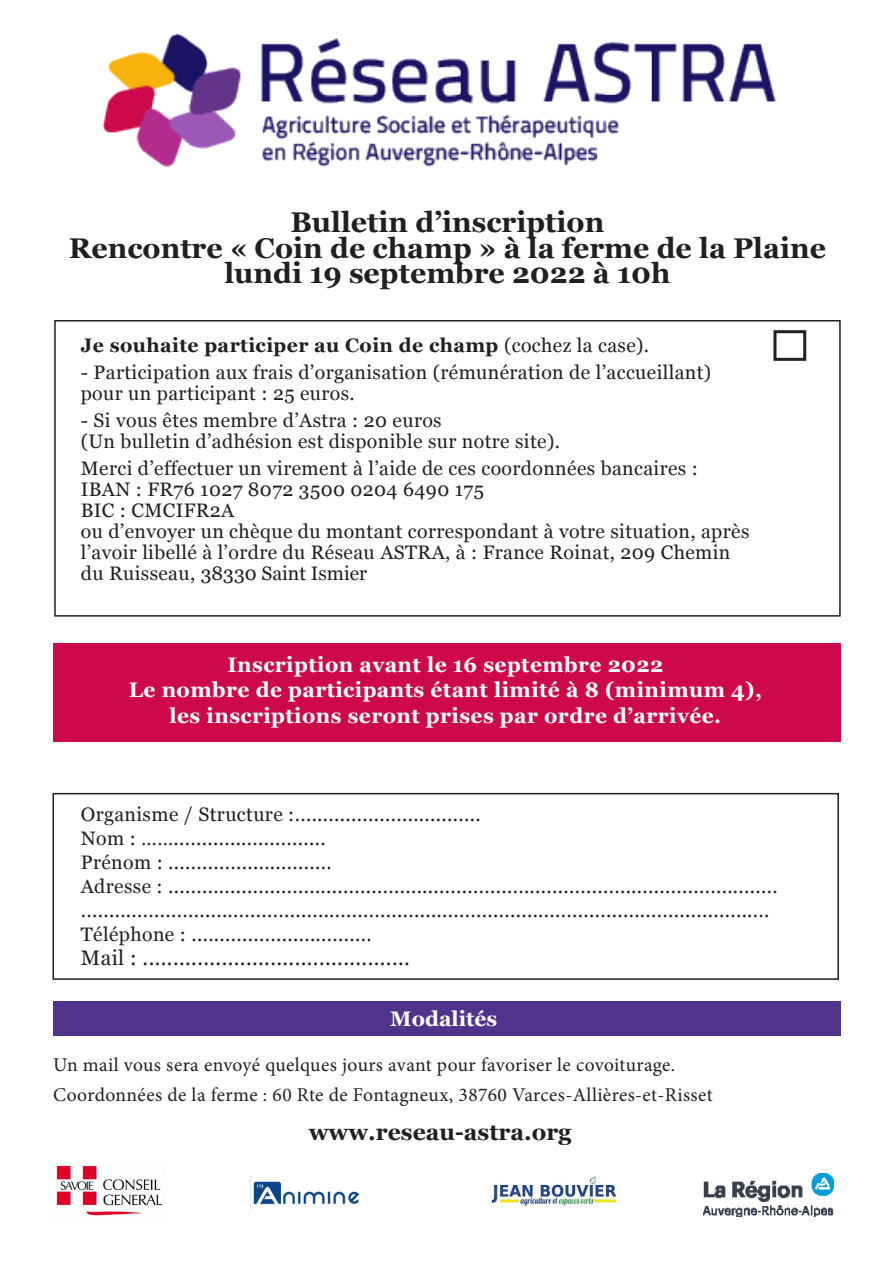
<style>
.page{position:relative;width:893px;height:1263px;background:#fff}
.page>*{position:absolute;margin:0;border:0;box-sizing:border-box;transform-origin:0 0}
.t1{font:700 28.5px "Georgia";color:#231f20}
.t2{font:700 22.95px "Georgia";color:#231f20}
.t3{font:700 21px "Georgia";letter-spacing:.02em;color:#fff}
.t4{font:21px "Georgia";color:#231f20}
.t5{font:700 21px "Georgia";color:#fff}
.t6{font:19.5px/21px "Georgia";letter-spacing:.02em;color:#231f20}
.t7{font:19.5px "Minion Pro";letter-spacing:.02em;color:#231f20}
.t8{font:700 19.5px "Georgia";letter-spacing:.02em;color:#231f20}
.s1{font-weight:400}
</style>
<div class="page">
<img style="left:103px;top:34px;width:673px;height:133px">
<div style="left:52px;top:793px;width:787px;height:187px;border:2px solid #231f20"></div>
<div style="left:53px;top:643px;width:788px;height:99px;background:#ce0949"></div>
<div style="left:53px;top:1001px;width:788px;height:35px;background:#50348b"></div>
<div style="left:773px;top:330px;width:33px;height:31px;border:3px solid #231f20"></div>
<div style="left:54px;top:320px;width:787px;height:297px;border:2px solid #231f20"></div>
<img style="left:56px;top:1165px;width:107px;height:51px">
<img style="left:703px;top:1173px;width:131px;height:43px">
<img style="left:250px;top:1177px;width:110px;height:36px">
<img style="left:489px;top:1176px;width:129px;height:30px">
<p class="t1" style="left:290px;top:201px;width:316px">Bulletin d’inscription</p>
<p class="t1" style="left:69px;top:226px;width:759px">Rencontre « Coin de champ » à la ferme de la Plaine</p>
<p class="t1" style="left:224px;top:252px;width:447px">lundi 19 septembre 2022 à 10h</p>
<p class="t8" style="left:81px;top:330px;width:570px">Je souhaite participer au Coin de champ <span class="s1">(cochez la case).</span></p>
<p class="t6" style="left:81px;top:361px;width:632px">- Participation aux frais d’organisation (rémunération de l’accueillant)</p>
<p class="t6" style="left:81px;top:382px;width:276px">pour un participant : 25 euros.</p>
<p class="t6" style="left:81px;top:409px;width:362px">- Si vous êtes membre d’Astra : 20 euros</p>
<p class="t6" style="left:81px;top:430px;width:481px">(Un bulletin d’adhésion est disponible sur notre site).</p>
<p class="t6" style="left:81px;top:457px;width:619px">Merci d’effectuer un virement à l’aide de ces coordonnées bancaires :</p>
<p class="t6" style="left:81px;top:478px;width:405px">IBAN : FR76 1027 8072 3500 0204 6490 175</p>
<p class="t6" style="left:81px;top:499px;width:155px">BIC : CMCIFR2A</p>
<p class="t6" style="left:81px;top:520px;width:670px">ou d’envoyer un chèque du montant correspondant à votre situation, après l’avoir libellé à l’ordre du Réseau ASTRA, à : France Roinat, 209 Chemin du Ruisseau, 38330 Saint Ismier</p>
<p class="t3" style="left:227px;top:649px;width:437px">Inscription avant le 16 septembre 2022</p>
<p class="t3" style="left:129px;top:674px;width:635px">Le nombre de participants étant limité à 8 (minimum 4),</p>
<p class="t3" style="left:170px;top:699px;width:553px">les inscriptions seront prises par ordre d’arrivée.</p>
<p class="t6" style="left:81px;top:802px;width:401px">Organisme / Structure :.................................</p>
<p class="t6" style="left:81px;top:826px;width:246px">Nom : ……...........................</p>
<p class="t6" style="left:81px;top:850px;width:252px">Prénom : .............................</p>
<p class="t6" style="left:81px;top:873px;width:698px;line-height:24px">Adresse : ............................................................................................................ ..........................................................................................................................</p>
<p class="t6" style="left:81px;top:922px;width:292px">Téléphone : ................................</p>
<p class="t4" style="left:81px;top:942px;width:331px">Mail : ............................................</p>
<p class="t5" style="left:390px;top:1003px;width:109px">Modalités</p>
<p class="t7" style="left:53px;top:1052px;width:624px">Un mail vous sera envoyé quelques jours avant pour favoriser le covoiturage.</p>
<p class="t7" style="left:53px;top:1082px;width:661px">Coordonnées de la ferme : 60 Rte de Fontagneux, 38760 Varces-Allières-et-Risset</p>
<p class="t2" style="left:309px;top:1115px;width:264px">www.reseau-astra.org</p>
</div>
